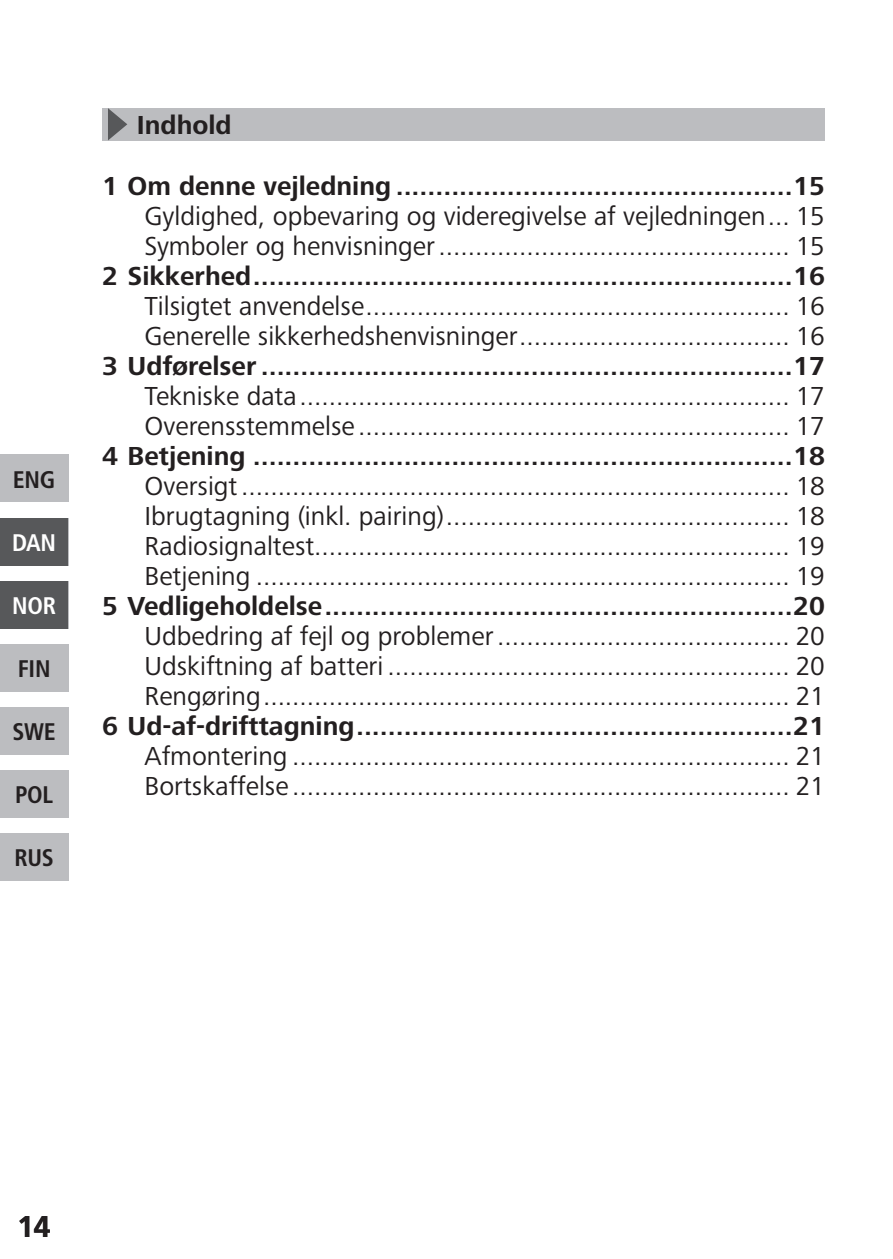
<style>
.page{position:relative;width:893px;height:1259px;background:#fff}
.page>*{position:absolute;margin:0;border:0;box-sizing:border-box;transform-origin:0 0}
.t1{font:700 30px "Frutiger LT Com";color:#231f20}
.dan_nor_Inhaltsverze{font:27px "Frutiger Next LTW1 G";color:#231f20}
.dan_nor_Inhaltsverze-2{font:700 27px "Frutiger Next LTW1 G";color:#231f20}
.dan_nor_Themenübersc{font:700 27px "Frutiger Next LTW1 G";color:#231f20}
.t2{font:700 condensed 24px "Frutiger LT Com";letter-spacing:-.01em;color:#231f20}
.t3{font:700 condensed 24px "Frutiger LT Com";letter-spacing:-.01em;color:#fff}
</style>
<div class="page">
<div style="left:0;top:518px;width:68px;height:47px;background:#57585a"></div>
<div style="left:0;top:581px;width:68px;height:47px;background:#57585a"></div>
<div style="left:0;top:644px;width:68px;height:47px;background:#bcbdc0"></div>
<div style="left:0;top:707px;width:68px;height:47px;background:#bcbdc0"></div>
<div style="left:0;top:770px;width:68px;height:47px;background:#bcbdc0"></div>
<div style="left:0;top:455px;width:68px;height:47px;background:#bcbdc0"></div>
<div style="left:0;top:833px;width:68px;height:48px;background:#bcbdc0"></div>
<div style="left:102px;top:108px;width:723px;height:32px;background:#bcbdc0"></div>
<svg style="left:108px;top:108px;width:19px;height:32px"></svg>
<p class="t2" style="left:13px;top:464px;width:44px">ENG</p>
<p class="t3" style="left:12px;top:527px;width:45px">DAN</p>
<p class="t3" style="left:12px;top:590px;width:45px">NOR</p>
<p class="t2" style="left:18px;top:654px;width:34px">FIN</p>
<p class="t2" style="left:12px;top:717px;width:45px">SWE</p>
<p class="t2" style="left:15px;top:780px;width:40px">POL</p>
<p class="t2" style="left:14px;top:843px;width:41px">RUS</p>
<p class="dan_nor_Themenübersc" style="left:137px;top:109px;width:96px">Indhold</p>
<p class="dan_nor_Inhaltsverze-2" style="left:102px;top:171px;width:724px">1 Om denne vejledning ..................................................15</p>
<p class="dan_nor_Inhaltsverze" style="left:145px;top:201px;width:682px">Gyldighed, opbevaring og videregivelse af vejledningen... 15</p>
<p class="dan_nor_Inhaltsverze" style="left:145px;top:231px;width:682px">Symboler og henvisninger................................................ 15</p>
<p class="dan_nor_Inhaltsverze-2" style="left:102px;top:261px;width:724px">2 Sikkerhed....................................................................16</p>
<p class="dan_nor_Inhaltsverze" style="left:145px;top:291px;width:682px">Tilsigtet anvendelse.......................................................... 16</p>
<p class="dan_nor_Inhaltsverze" style="left:145px;top:321px;width:682px">Generelle sikkerhedshenvisninger..................................... 16</p>
<p class="dan_nor_Inhaltsverze-2" style="left:102px;top:351px;width:724px">3 Udførelser ...................................................................17</p>
<p class="dan_nor_Inhaltsverze" style="left:145px;top:381px;width:682px">Tekniske data................................................................... 17</p>
<p class="dan_nor_Inhaltsverze" style="left:145px;top:411px;width:682px">Overensstemmelse ........................................................... 17</p>
<p class="dan_nor_Inhaltsverze-2" style="left:102px;top:441px;width:724px">4 Betjening ....................................................................18</p>
<p class="dan_nor_Inhaltsverze" style="left:145px;top:471px;width:682px">Oversigt........................................................................... 18</p>
<p class="dan_nor_Inhaltsverze" style="left:145px;top:501px;width:682px">Ibrugtagning (inkl. pairing)............................................... 18</p>
<p class="dan_nor_Inhaltsverze" style="left:145px;top:531px;width:682px">Radiosignaltest................................................................. 19</p>
<p class="dan_nor_Inhaltsverze" style="left:145px;top:561px;width:682px">Betjening ......................................................................... 19</p>
<p class="dan_nor_Inhaltsverze-2" style="left:102px;top:591px;width:724px">5 Vedligeholdelse...........................................................20</p>
<p class="dan_nor_Inhaltsverze" style="left:145px;top:621px;width:682px">Udbedring af fejl og problemer........................................ 20</p>
<p class="dan_nor_Inhaltsverze" style="left:145px;top:651px;width:682px">Udskiftning af batteri ....................................................... 20</p>
<p class="dan_nor_Inhaltsverze" style="left:145px;top:681px;width:682px">Rengøring........................................................................ 21</p>
<p class="dan_nor_Inhaltsverze-2" style="left:102px;top:711px;width:724px">6 Ud-af-drifttagning.......................................................21</p>
<p class="dan_nor_Inhaltsverze" style="left:145px;top:741px;width:682px">Afmontering .................................................................... 21</p>
<p class="dan_nor_Inhaltsverze" style="left:145px;top:771px;width:682px">Bortskaffelse .................................................................... 21</p>
<p class="t1" style="left:17px;top:1208px;width:35px">14</p>
</div>
